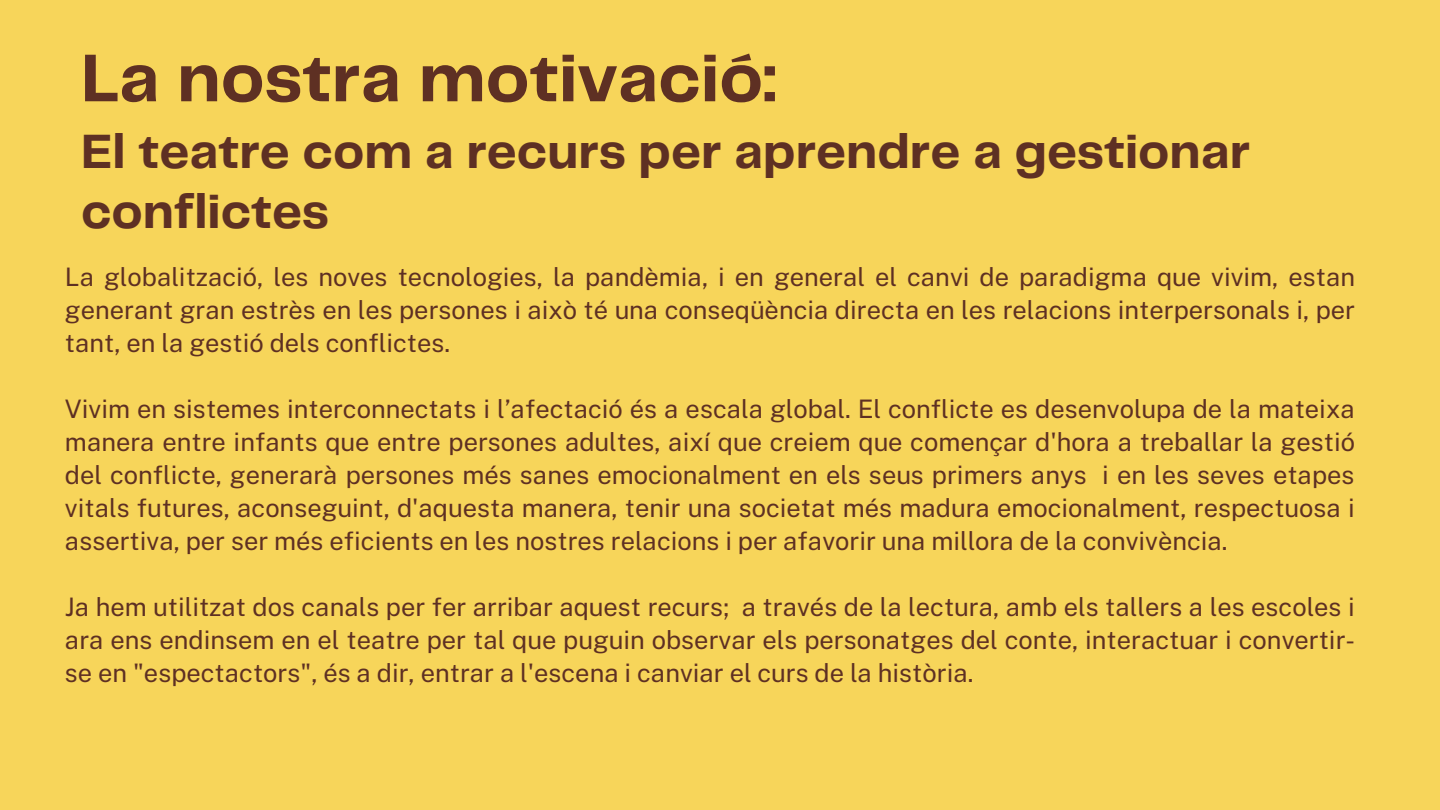
<style>
.page{position:relative;width:1440px;height:810px;background:#f7d55a}
.page>*{position:absolute;margin:0;border:0;box-sizing:border-box;transform-origin:0 0}
.t1{font:700 70px "Telegraf";color:#5e3023}
.t2{font:700 50px/60px "Telegraf";color:#5e3023}
.t3{font:25.5px/33px "Public Sans";color:#5e3023;text-align:justify}
</style>
<div class="page">
<h1 class="t1" style="left:81px;top:48px;width:697px">La nostra motivació:</h1>
<h2 class="t2" style="left:81px;top:124px;width:1171px">El teatre com a recurs per aprendre a gestionar conflictes</h2>
<p class="t3" style="left:65px;top:260px;width:1292px">La globalització, les noves tecnologies, la pandèmia, i en general el canvi de paradigma que vivim, estan generant gran estrès en les persones i això té una conseqüència directa en les relacions interpersonals i, per tant, en la gestió dels conflictes.</p>
<p class="t3" style="left:65px;top:392px;width:1292px">Vivim en sistemes interconnectats i l’afectació és a escala global. El conflicte es desenvolupa de la mateixa manera entre infants que entre persones adultes, així que creiem que començar d'hora a treballar la gestió del conflicte, generarà persones més sanes emocionalment en els seus primers anys i en les seves etapes vitals futures, aconseguint, d'aquesta manera, tenir una societat més madura emocionalment, respectuosa i assertiva, per ser més eficients en les nostres relacions i per afavorir una millora de la convivència.</p>
<p class="t3" style="left:65px;top:590px;width:1292px">Ja hem utilitzat dos canals per fer arribar aquest recurs; a través de la lectura, amb els tallers a les escoles i ara ens endinsem en el teatre per tal que puguin observar els personatges del conte, interactuar i convertir&shy;se en "espectactors", és a dir, entrar a l'escena i canviar el curs de la història.</p>
</div>
